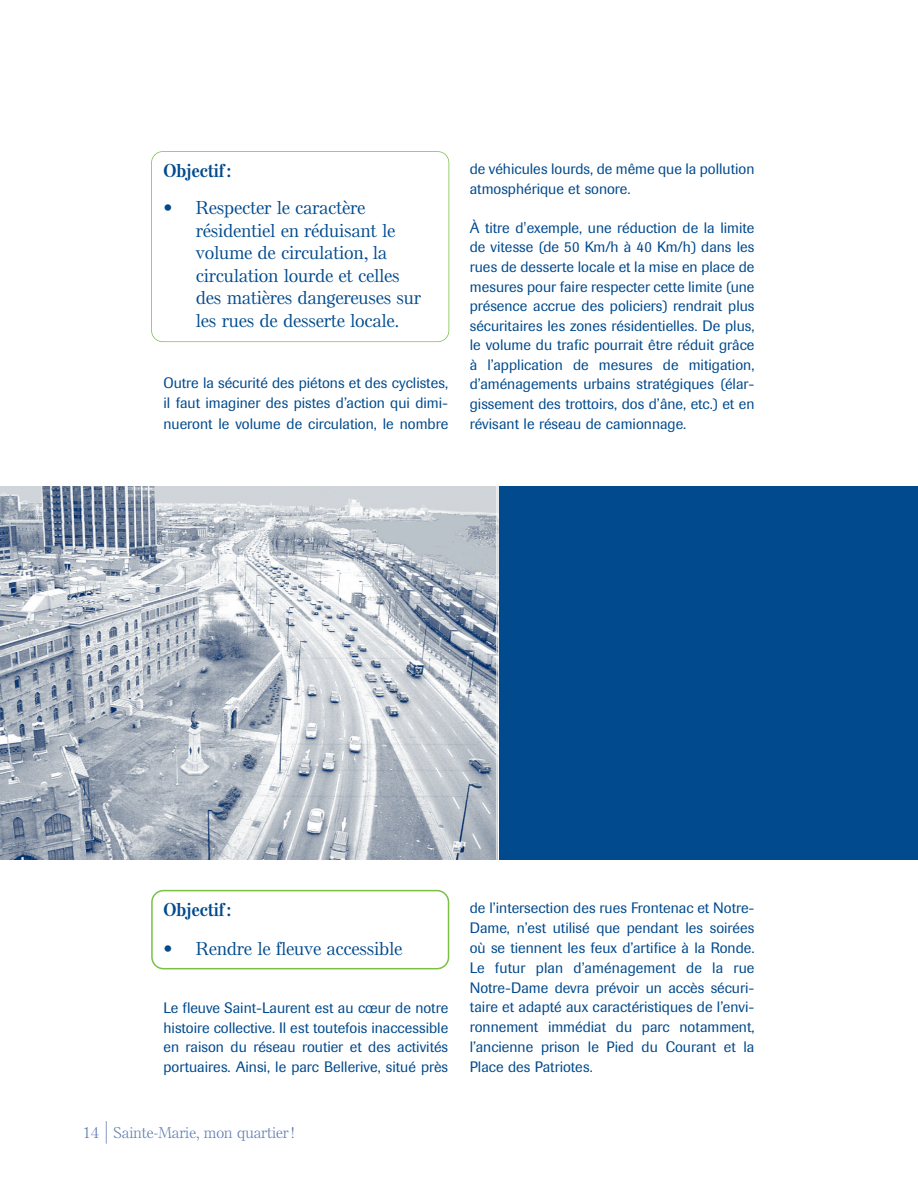
<style>
.page{position:relative;width:918px;height:1188px;background:#fff}
.page>*{position:absolute;margin:0;border:0;box-sizing:border-box;transform-origin:0 0}
.t1{font:500 18px/22.5px "Else NPL";color:#004a8d}
.t2{font:700 18px "Else NPL";color:#004a8d}
.t3{font:15px/19.6px "Imago";color:#004a8d;text-align:justify}
.t4{font:300 15px "Else NPL";color:#5f7cb1}
.s1{font-size:22.5px}
</style>
<div class="page">
<svg style="left:151px;top:890px;width:298px;height:79px"></svg>
<div style="left:0;top:486px;width:918px;height:373px;background:#004a8d"></div>
<img style="left:0;top:486px;width:497px;height:373px">
<div style="left:151px;top:151px;width:298px;height:191px;border:2px solid #7ac143;border-radius:12px"></div>
<hr style="left:497px;top:485px;width:1px;height:375px;background:#fff">
<p class="t2" style="left:164px;top:163px;width:69px">Objectif:</p>
<p class="t1" style="left:196px;top:198px;width:227px;text-indent:-32px">• Respecter le caractère résidentiel en réduisant le volume de circulation, la circulation lourde et celles des matières dangereuses sur les rues de desserte locale.</p>
<p class="t3" style="left:164px;top:374px;width:286px;line-height:20.4px">Outre la sécurité des piétons et des cyclistes, il faut imaginer des pistes d’action qui dimi&shy;nueront le volume de circulation, le nombre</p>
<p class="t3" style="left:470px;top:160px;width:286px">de véhicules lourds, de même que la pollution atmosphérique et sonore.</p>
<p class="t3" style="left:470px;top:219px;width:286px">À titre d'exemple, une réduction de la limite de vitesse (de 50 Km/h à 40 Km/h) dans les rues de desserte locale et la mise en place de mesures pour faire respecter cette limite (une présence accrue des policiers) rendrait plus sécuritaires les zones résidentielles. De plus, le volume du trafic pourrait être réduit grâce à l’application de mesures de mitigation, d’aménagements urbains stratégiques (élar&shy;gissement des trottoirs, dos d’âne, etc.) et en révisant le réseau de camionnage.</p>
<p class="t2" style="left:164px;top:902px;width:69px">Objectif:</p>
<p class="t1" style="left:164px;top:939px;width:240px">• Rendre le fleuve accessible</p>
<p class="t3" style="left:164px;top:1000px;width:286px">Le fleuve Saint-Laurent est au cœur de notre histoire collective. Il est toutefois inaccessible en raison du réseau routier et des activités portuaires. Ainsi, le parc Bellerive, situé près</p>
<p class="t4" style="left:82px;top:1127px;width:214px">14 <span class="s1">|</span> Sainte-Marie, mon quartier!</p>
<p class="t3" style="left:470px;top:899px;width:286px">de l’intersection des rues Frontenac et Notre-Dame, n’est utilisé que pendant les soirées où se tiennent les feux d’artifice à la Ronde.<br>Le futur plan d’aménagement de la rue Notre-Dame devra prévoir un accès sécuri&shy;taire et adapté aux caractéristiques de l’envi&shy;ronnement immédiat du parc notamment, l’ancienne prison le Pied du Courant et la Place des Patriotes.</p>
</div>
